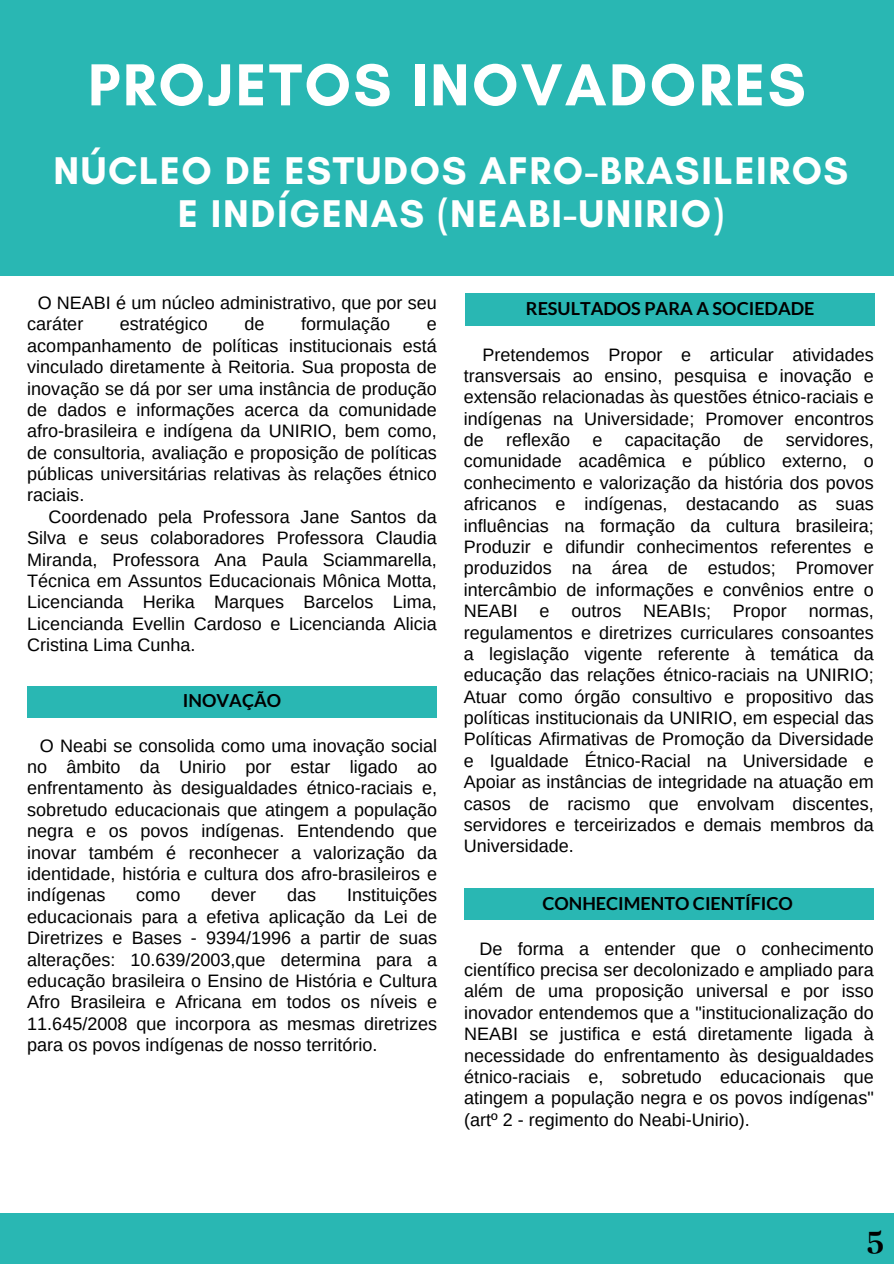
<style>
.page{position:relative;width:894px;height:1264px;background:#fff}
.page>*{position:absolute;margin:0;border:0;box-sizing:border-box;transform-origin:0 0}
.t1{font:700 60.3px "Glacial Indifference";letter-spacing:.04em;color:#fff}
.t2{font:700 39.3px/42.8px "Glacial Indifference";letter-spacing:.04em;color:#fff;text-align:center}
.t3{font:800 36px "Abhaya Libre";color:#000}
.t4{font:18px/21.3px "Arimo";color:#000;text-align:justify}
.t5{font:700 18px "Lato";color:#000}
</style>
<div class="page">
<div style="left:0;top:0;width:893px;height:1263px;background:#29b7b3"></div>
<div style="left:0;top:276px;width:893px;height:936px;background:#fff"></div>
<div style="left:27px;top:686px;width:409px;height:31px;background:#29b7b3"></div>
<div style="left:465px;top:293px;width:409px;height:33px;background:#29b7b3"></div>
<div style="left:464px;top:888px;width:409px;height:32px;background:#29b7b3"></div>
<p class="t1" style="left:88px;top:48px;width:719px">PROJETOS INOVADORES</p>
<p class="t2" style="left:53px;top:149px;width:796px">NÚCLEO DE ESTUDOS AFRO-BRASILEIROS<br>E INDÍGENAS (NEABI-UNIRIO)</p>
<p class="t4" style="left:27px;top:292px;width:411px;text-indent:10px">O NEABI é um núcleo administrativo, que por seu caráter</p>
<p class="t4" style="left:120px;top:313px;width:90px">estratégico</p>
<p class="t4" style="left:244px;top:313px;width:22px">de</p>
<p class="t4" style="left:301px;top:313px;width:91px">formulação</p>
<p class="t4" style="left:27px;top:313px;width:411px;text-indent:399px">e acompanhamento de políticas institucionais está vinculado diretamente à Reitoria. Sua proposta de inovação se dá por ser uma instância de produção de dados e informações acerca da comunidade afro-brasileira e indígena da UNIRIO, bem como, de consultoria, avaliação e proposição de políticas públicas universitárias relativas às relações étnico raciais.</p>
<p class="t4" style="left:27px;top:506px;width:411px;text-indent:21px">Coordenado pela Professora Jane Santos da Silva e seus colaboradores Professora Claudia Miranda, Professora Ana Paula Sciammarella, Técnica em Assuntos Educacionais Mônica Motta, Licencianda Herika Marques Barcelos Lima, Licencianda Evellin Cardoso e Licencianda Alicia Cristina Lima Cunha.</p>
<h1 class="t5" style="left:183px;top:689px;width:100px">INOVAÇÃO</h1>
<p class="t4" style="left:27px;top:734px;width:411px;text-indent:13px">O Neabi se consolida como uma inovação social no âmbito da Unirio por estar ligado ao enfrentamento às desigualdades étnico-raciais e, sobretudo educacionais que atingem a população negra e os povos indígenas. Entendendo que inovar também é reconhecer a valorização da identidade, história e cultura dos afro-brasileiros e indígenas</p>
<p class="t4" style="left:27px;top:884px;width:411px;text-indent:320px">Instituições educacionais para a efetiva aplicação da Lei de Diretrizes e Bases - 9394/1996 a partir de suas alterações: 10.639/2003,que determina para a educação brasileira o Ensino de História e Cultura Afro Brasileira e Africana em todos os níveis e 11.645/2008 que incorpora as mesmas diretrizes para os povos indígenas de nosso território.</p>
<p class="t4" style="left:136px;top:884px;width:46px">como</p>
<p class="t4" style="left:211px;top:884px;width:47px">dever</p>
<p class="t4" style="left:287px;top:884px;width:31px">das</p>
<h2 class="t5" style="left:525px;top:297px;width:290px">RESULTADOS PARA A SOCIEDADE</h2>
<p class="t4" style="left:463px;top:343px;width:411px;text-indent:19px">Pretendemos Propor e articular atividades transversais ao ensino, pesquisa e inovação e extensão relacionadas às questões étnico-raciais e indígenas na Universidade; Promover encontros de reflexão e capacitação de servidores, comunidade acadêmica e público externo, o conhecimento e valorização da história dos povos africanos e indígenas, destacando as suas influências na formação da cultura brasileira; Produzir e difundir conhecimentos referentes e produzidos na área de estudos; Promover intercâmbio de informações e convênios entre o NEABI e outros NEABIs; Propor normas, regulamentos e diretrizes curriculares consoantes a legislação vigente referente à temática da educação das relações étnico-raciais na UNIRIO; Atuar como órgão consultivo e propositivo das políticas institucionais da UNIRIO, em especial das Políticas Afirmativas de Promoção da Diversidade e Igualdade Étnico-Racial na Universidade e Apoiar as instâncias de integridade na atuação em casos de racismo que envolvam discentes, servidores e terceirizados e demais membros da Universidade.</p>
<p class="t5" style="left:542px;top:891px;width:252px">CONHECIMENTO CIENTÍFICO</p>
<h3 class="t4" style="left:464px;top:937px;width:411px;text-indent:15px">De forma a entender que o conhecimento científico precisa ser decolonizado e ampliado para além de uma proposição universal e por isso inovador entendemos que a "institucionalização do NEABI se justifica e está diretamente ligada à necessidade do enfrentamento às desigualdades étnico-raciais e, sobretudo educacionais que atingem a população negra e os povos indígenas" (artº 2 - regimento do Neabi-Unirio).</h3>
<h3 class="t3" style="left:865px;top:1220px;width:20px">5</h3>
</div>
